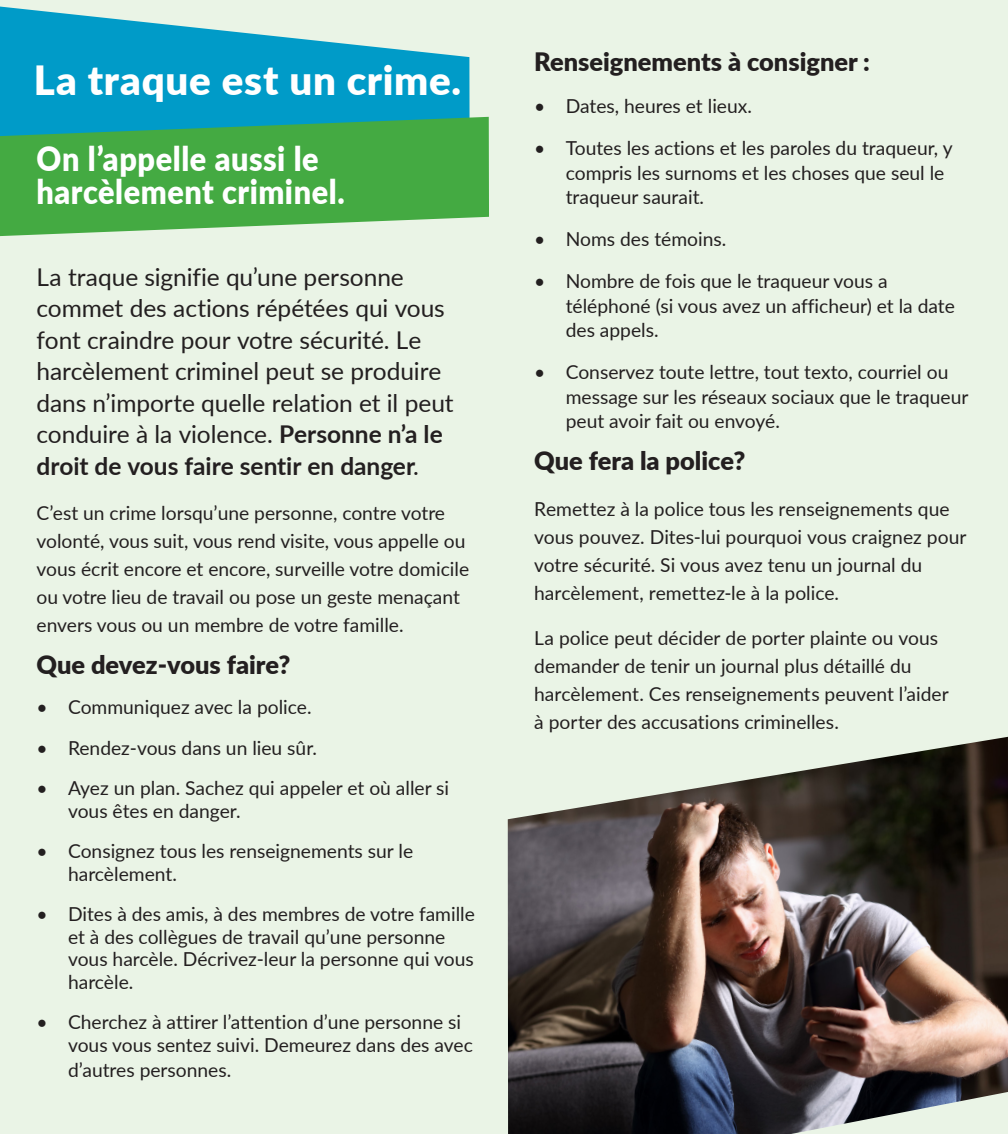
<style>
.page{position:relative;width:1008px;height:1134px;background:#eaf4e6}
.page>*{position:absolute;margin:0;border:0;box-sizing:border-box;transform-origin:0 0}
.Subhead{font:900 40.25px "Lato";letter-spacing:.015em;color:#fff}
.Subhead-2{font:900 33.6px/33.2px "Lato";letter-spacing:.015em;color:#fff;scale:.91 1}
.Subhead-3{font:900 25.38px "Lato";color:#231f20}
.t1{font:24.5px/31.5px "Lato";letter-spacing:-.005em;color:#231f20}
.t2{font:19.25px/28px "Lato";color:#231f20}
.s1{font-weight:700}
</style>
<div class="page">
<img style="left:508px;top:737px;width:500px;height:397px">
<svg style="left:0;top:7px;width:470px;height:110px;fill:#009bc8"></svg>
<svg style="left:0;top:117px;width:489px;height:119px;background:#4bae59"></svg>
<p class="Subhead" style="left:34px;top:50px;width:429px">La traque est un crime.</p>
<p class="Subhead-2" style="left:37px;top:140px;width:340px">On l’appelle aussi le harcèlement criminel.</p>
<p class="t1" style="left:37px;top:260px;width:419px">La traque signifie qu’une personne commet des actions répétées qui vous font craindre pour votre sécurité. Le harcèlement criminel peut se produire dans n’importe quelle relation et il peut conduire à la violence. <span class="s1">Personne n’a le droit de vous faire sentir en danger</span>.</p>
<p class="t2" style="left:37px;top:498px;width:434px">C’est un crime lorsqu’une personne, contre votre volonté, vous suit, vous rend visite, vous appelle ou vous écrit encore et encore, surveille votre domicile ou votre lieu de travail ou pose un geste menaçant envers vous ou un membre de votre famille.</p>
<p class="Subhead-3" style="left:37px;top:646px;width:255px">Que devez-vous faire?</p>
<p class="t2" style="left:37px;top:693px;width:277px">• Communiquez avec la police.</p>
<p class="t2" style="left:37px;top:733px;width:282px">• Rendez-vous dans un lieu sûr.</p>
<p class="t2" style="left:68px;top:776px;width:383px;line-height:22.8px;text-indent:-32px">• Ayez un plan. Sachez qui appeler et où aller si vous êtes en danger.</p>
<p class="t2" style="left:68px;top:839px;width:347px;line-height:22.8px;text-indent:-32px">• Consignez tous les renseignements sur le harcèlement.</p>
<p class="t2" style="left:68px;top:902px;width:408px;line-height:22.8px;text-indent:-32px">• Dites à des amis, à des membres de votre famille et à des collègues de travail qu’une personne vous harcèle. Décrivez-leur la personne qui vous harcèle.</p>
<p class="t2" style="left:68px;top:1010px;width:406px;line-height:22.8px;text-indent:-32px">• Cherchez à attirer l’attention d’une personne si vous vous sentez suivi. Demeurez dans des avec</p>
<p class="t2" style="left:68px;top:1055px;width:165px">d’autres personnes.</p>
<p class="Subhead-3" style="left:534px;top:43px;width:337px">Renseignements à consigner :</p>
<p class="t2" style="left:534px;top:92px;width:219px">• Dates, heures et lieux.</p>
<p class="t2" style="left:566px;top:135px;width:388px;line-height:24.5px;text-indent:-32px">• Toutes les actions et les paroles du traqueur, y compris les surnoms et les choses que seul le traqueur saurait.</p>
<p class="t2" style="left:534px;top:225px;width:194px">• Noms des témoins.</p>
<p class="t2" style="left:566px;top:268px;width:391px;line-height:24.5px;text-indent:-32px">• Nombre de fois que le traqueur vous a téléphoné (si vous avez un afficheur) et la date des appels.</p>
<p class="t2" style="left:566px;top:359px;width:404px;line-height:24.5px;text-indent:-32px">• Conservez toute lettre, tout texto, courriel ou message sur les réseaux sociaux que le traqueur peut avoir fait ou envoyé.</p>
<p class="Subhead-3" style="left:534px;top:442px;width:213px">Que fera la police?</p>
<p class="t2" style="left:534px;top:494px;width:434px">Remettez à la police tous les renseignements que vous pouvez. Dites-lui pourquoi vous craignez pour votre sécurité. Si vous avez tenu un journal du harcèlement, remettez-le à la police.</p>
<p class="t2" style="left:534px;top:624px;width:416px">La police peut décider de porter plainte ou vous demander de tenir un journal plus détaillé du harcèlement. Ces renseignements peuvent l’aider à porter des accusations criminelles.</p>
</div>
